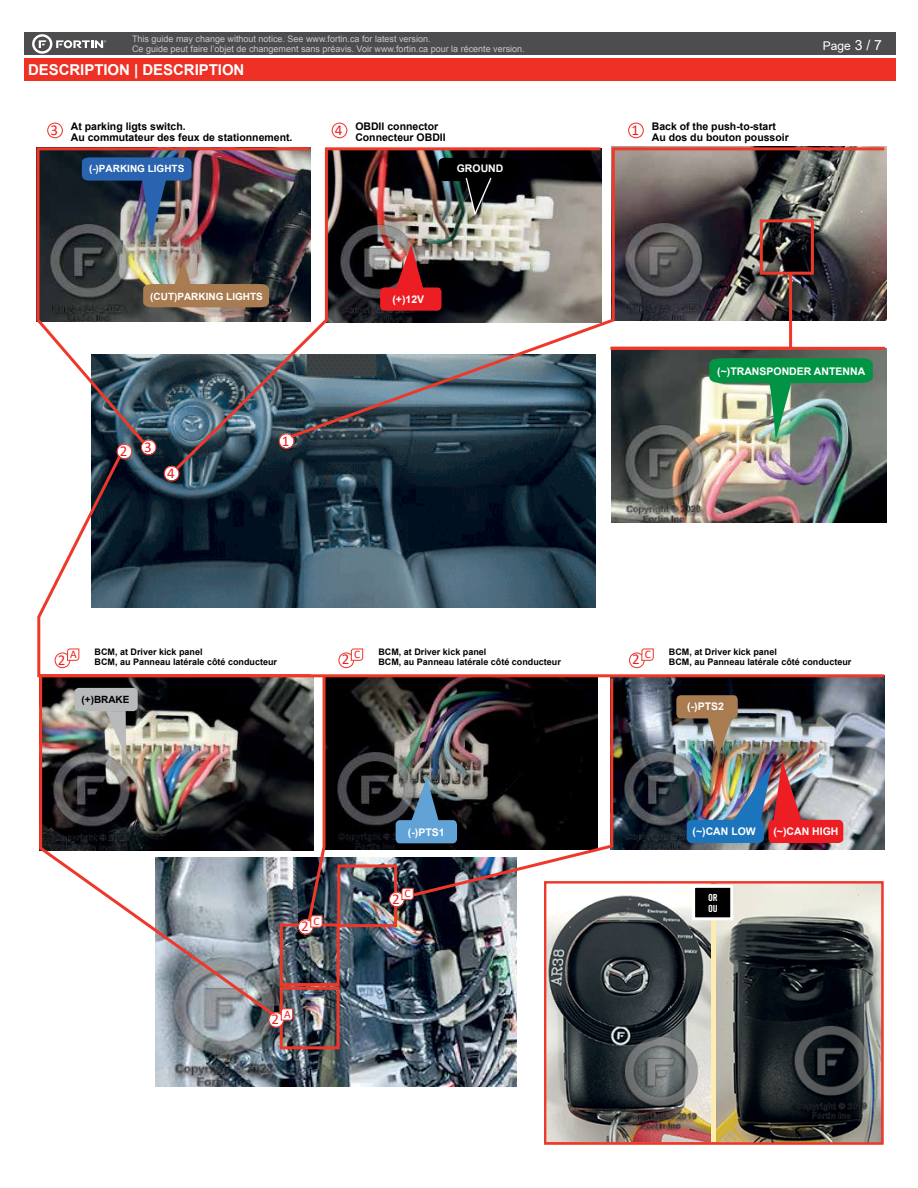
<style>
.page{position:relative;width:918px;height:1188px;background:#fff}
.page>*{position:absolute;margin:0;border:0;box-sizing:border-box;transform-origin:0 0}
.t1{font:700 15px "Arial";letter-spacing:-.005em;color:#fff}
.t2{font:15px "Calibri";color:#ed1d24}
.t3{font:12px "Arial";color:#fff}
.t4{font:11.55px "Calibri";color:#ed1d24}
.t5{font:700 10.5px/10.5px "Arial";color:#000}
.t6{font:700 10.5px "Arial";color:#fff}
.t7{font:700 10.05px "Arial";color:#fff}
.t8{font:700 10.05px "Arial";color:#000}
.t9{font:9.75px/11.7px "Trade Gothic LT Std Bd Cn 20";color:#fff}
.t10{font:700 9px/10.5px "Arial";color:#000}
.t11{font:9px/9.8px "Arial";color:#c7c8ca}
.s1{font-family:"Calibri";font-weight:400;font-size:15px;color:#ed1d24}
.s2{font-size:13.95px}
</style>
<div class="page">
<div style="left:24px;top:33px;width:872px;height:22px;background:#4d4d4f"></div>
<div style="left:24px;top:58px;width:872px;height:23px;background:#ee3124"></div>
<svg style="left:32px;top:34px;width:74px;height:20px"></svg>
<img style="left:92px;top:446px;width:504px;height:161px">
<svg style="left:117px;top:446px;width:15px;height:6px"></svg>
<svg style="left:47px;top:123px;width:16px;height:15px"></svg>
<svg style="left:141px;top:446px;width:16px;height:6px"></svg>
<svg style="left:36px;top:147px;width:137px;height:299px"></svg>
<img style="left:173px;top:147px;width:423px;height:325px">
<img style="left:287px;top:146px;width:600px;height:294px">
<svg style="left:332px;top:123px;width:15px;height:15px"></svg>
<svg style="left:628px;top:123px;width:16px;height:15px"></svg>
<img style="left:547px;top:1024px;width:163px;height:117px">
<img style="left:717px;top:1024px;width:163px;height:118px">
<img style="left:612px;top:351px;width:274px;height:172px">
<img style="left:82px;top:157px;width:110px;height:82px">
<div style="left:439px;top:158px;width:79px;height:23px;background:#000;border-radius:5px"></div>
<svg style="left:465px;top:177px;width:28px;height:41px"></svg>
<img style="left:143px;top:261px;width:126px;height:46px">
<div style="left:380px;top:287px;width:62px;height:24px;background:#ed1d24;border-radius:4px"></div>
<svg style="left:394px;top:245px;width:30px;height:43px"></svg>
<img style="left:709px;top:357px;width:165px;height:90px">
<div style="left:760px;top:219px;width:54px;height:56px;border:3px solid #ee3829"></div>
<svg style="left:608px;top:270px;width:279px;height:81px"></svg>
<img style="left:155px;top:1024px;width:362px;height:63px">
<div style="left:280px;top:987px;width:60px;height:62px;border:3px solid #ee3829"></div>
<img style="left:39px;top:674px;width:846px;height:350px">
<img style="left:392px;top:675px;width:223px;height:228px">
<svg style="left:37px;top:452px;width:277px;height:227px"></svg>
<svg style="left:268px;top:1008px;width:26px;height:20px"></svg>
<svg style="left:338px;top:648px;width:26px;height:20px"></svg>
<svg style="left:298px;top:674px;width:29px;height:261px"></svg>
<svg style="left:629px;top:648px;width:25px;height:20px"></svg>
<svg style="left:389px;top:887px;width:25px;height:20px"></svg>
<p class="t11" style="left:132px;top:34px;width:394px">This guide may change without notice. See www.fortin.ca for latest version.<br>Ce guide peut faire l’objet de changement sans préavis. Voir www.fortin.ca pour la récente version.</p>
<h1 class="t1" style="left:28px;top:59px;width:218px">DESCRIPTION | DESCRIPTION</h1>
<p class="t2" style="left:50px;top:119px;width:9px">3</p>
<p class="t5" style="left:71px;top:121px;width:223px">At parking ligts switch.<br>Au commutateur des feux de stationnement.</p>
<p class="t5" style="left:355px;top:121px;width:92px;text-indent:-20px"><span class="s1">4</span> OBDII connector<br>Connecteur OBDII</p>
<p class="t5" style="left:652px;top:121px;width:139px;text-indent:-20px"><span class="s1">1</span> Back of the push-to-start<br>Au dos du bouton poussoir</p>
<p class="t7" style="left:89px;top:162px;width:97px">(-)PARKING LIGHTS</p>
<p class="t6" style="left:457px;top:161px;width:48px">GROUND</p>
<h2 class="t3" style="left:823px;top:38px;width:61px">Page <span class="s2">3 / 7</span></h2>
<p class="t7" style="left:150px;top:290px;width:114px">(CUT)PARKING LIGHTS</p>
<p class="t6" style="left:392px;top:292px;width:33px">(+)12V</p>
<p class="t2" style="left:120px;top:440px;width:9px">2</p>
<p class="t2" style="left:144px;top:437px;width:9px">3</p>
<p class="t2" style="left:167px;top:463px;width:9px">4</p>
<p class="t2" style="left:282px;top:430px;width:9px">1</p>
<p class="t6" style="left:717px;top:364px;width:150px">(~)TRANSPONDER ANTENNA</p>
<p class="t4" style="left:70px;top:646px;width:8px">A</p>
<p class="t10" style="left:669px;top:646px;width:184px">BCM, at Driver kick panel<br>BCM, au Panneau latérale côté conducteur</p>
<p class="t10" style="left:95px;top:646px;width:184px">BCM, at Driver kick panel<br>BCM, au Panneau latérale côté conducteur</p>
<p class="t10" style="left:378px;top:646px;width:184px">BCM, at Driver kick panel<br>BCM, au Panneau latérale côté conducteur</p>
<p class="t4" style="left:354px;top:646px;width:8px">C</p>
<p class="t4" style="left:645px;top:646px;width:8px">C</p>
<p class="t2" style="left:342px;top:649px;width:9px">2</p>
<p class="t2" style="left:632px;top:649px;width:9px">2</p>
<p class="t2" style="left:58px;top:649px;width:9px">2</p>
<p class="t8" style="left:82px;top:692px;width:49px">(+)BRAKE</p>
<p class="t4" style="left:314px;top:913px;width:8px">C</p>
<p class="t2" style="left:301px;top:916px;width:9px">2</p>
<p class="t4" style="left:284px;top:1006px;width:8px">A</p>
<p class="t2" style="left:272px;top:1009px;width:9px">2</p>
<p class="t6" style="left:687px;top:699px;width:38px">(-)PTS2</p>
<p class="t6" style="left:408px;top:825px;width:38px">(-)PTS1</p>
<p class="t6" style="left:693px;top:824px;width:65px">(~)CAN LOW</p>
<p class="t6" style="left:773px;top:824px;width:67px">(~)CAN HIGH</p>
<p class="t4" style="left:405px;top:885px;width:8px">C</p>
<p class="t2" style="left:392px;top:888px;width:9px">2</p>
<p class="t9" style="left:708px;top:891px;width:11px">OR<br>OU</p>
</div>
